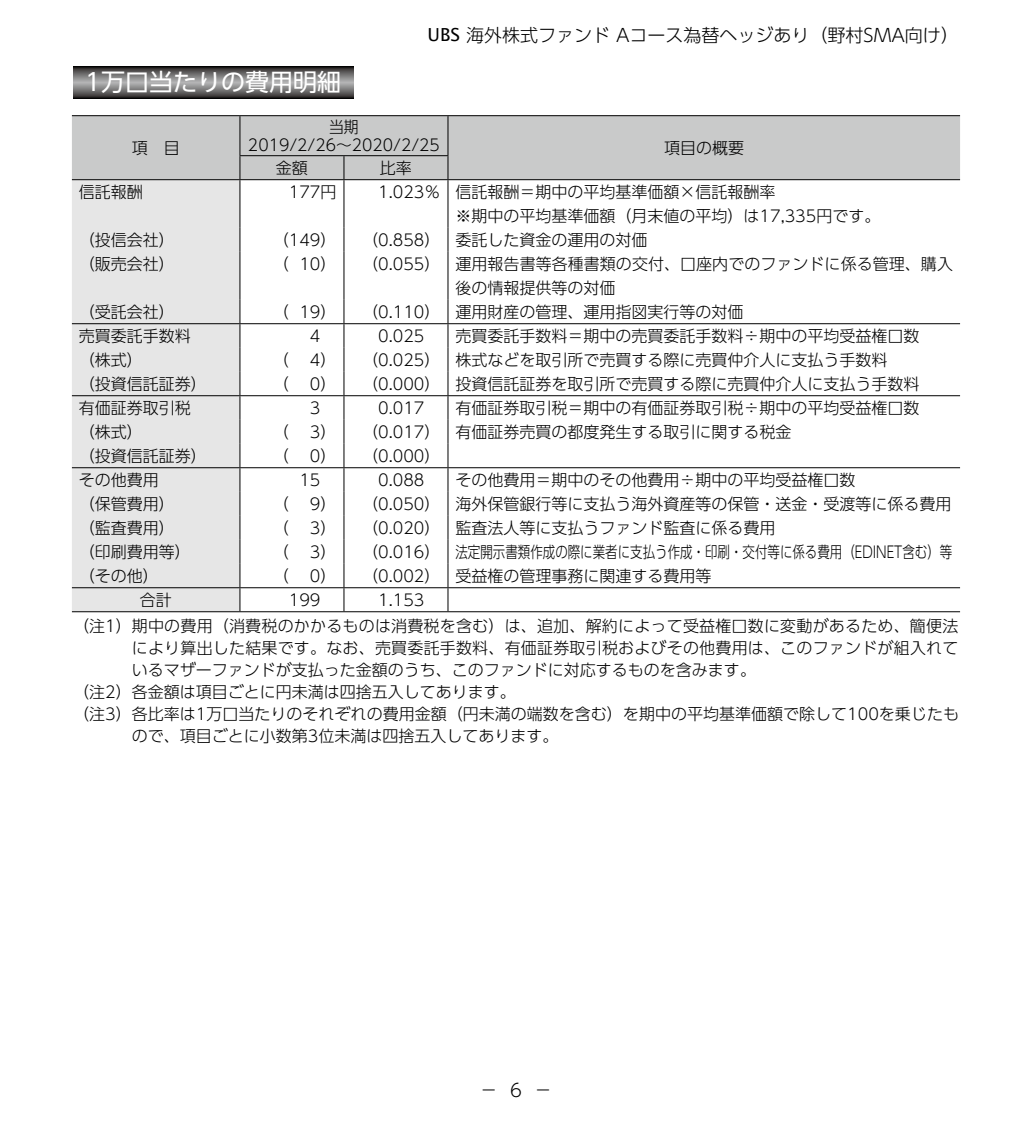
<style>
.page{position:relative;width:1032px;height:1134px;background:#fff}
.page>*{position:absolute;margin:0;border:0;box-sizing:border-box;transform-origin:0 0}
.t1{font:24px "UD Shin Go Pro";color:#fff}
.t2{font:300 18px "UD Shin Go Pro";color:#000}
.t3{font:300 16px/24px "UD Shin Go Pro";color:#000}
.t4{font:300 16px/18px "UD Shin Go Pro";color:#000;text-align:center;scale:.93 1}
.s1{font-family:"Lucida Sans Unicode";font-weight:400}
</style>
<div class="page">
<svg style="left:73px;top:66px;width:280px;height:32px;background:#6d6c6c"></svg>
<div style="left:72px;top:116px;width:888px;height:63px;background:#c9caca"></div>
<div style="left:72px;top:180px;width:167px;height:431px;background:#e6e6e6"></div>
<hr style="left:239px;top:116px;width:1px;height:39px;background:#000">
<hr style="left:447px;top:116px;width:1px;height:39px;background:#000">
<hr style="left:239px;top:155px;width:105px;height:1px;background:#000">
<svg style="left:239px;top:156px;width:1px;height:23px"></svg>
<hr style="left:344px;top:155px;width:104px;height:1px;background:#000">
<svg style="left:343px;top:156px;width:1px;height:23px"></svg>
<svg style="left:447px;top:156px;width:1px;height:23px"></svg>
<hr style="left:72px;top:179px;width:168px;height:1px;background:#000">
<hr style="left:240px;top:179px;width:104px;height:1px;background:#000">
<hr style="left:239px;top:180px;width:1px;height:48px;background:#000">
<hr style="left:344px;top:179px;width:104px;height:1px;background:#000">
<hr style="left:343px;top:180px;width:1px;height:48px;background:#000">
<hr style="left:448px;top:179px;width:512px;height:1px;background:#000">
<hr style="left:447px;top:180px;width:1px;height:48px;background:#000">
<svg style="left:239px;top:228px;width:1px;height:24px"></svg>
<svg style="left:343px;top:228px;width:1px;height:24px"></svg>
<svg style="left:447px;top:228px;width:1px;height:24px"></svg>
<hr style="left:239px;top:252px;width:1px;height:48px;background:#000">
<hr style="left:343px;top:252px;width:1px;height:48px;background:#000">
<hr style="left:447px;top:252px;width:1px;height:48px;background:#000">
<hr style="left:72px;top:323px;width:168px;height:1px;background:#000">
<hr style="left:240px;top:323px;width:104px;height:1px;background:#000">
<hr style="left:344px;top:323px;width:104px;height:1px;background:#000">
<hr style="left:448px;top:323px;width:512px;height:1px;background:#000">
<hr style="left:72px;top:395px;width:168px;height:1px;background:#000">
<hr style="left:240px;top:395px;width:104px;height:1px;background:#000">
<hr style="left:344px;top:395px;width:104px;height:1px;background:#000">
<hr style="left:448px;top:395px;width:512px;height:1px;background:#000">
<hr style="left:72px;top:467px;width:168px;height:1px;background:#000">
<hr style="left:240px;top:467px;width:104px;height:1px;background:#000">
<hr style="left:344px;top:467px;width:104px;height:1px;background:#000">
<hr style="left:448px;top:467px;width:512px;height:1px;background:#000">
<hr style="left:72px;top:587px;width:168px;height:1px;background:#000">
<hr style="left:240px;top:587px;width:104px;height:1px;background:#000">
<svg style="left:239px;top:300px;width:1px;height:311px"></svg>
<hr style="left:344px;top:587px;width:104px;height:1px;background:#000">
<svg style="left:343px;top:300px;width:1px;height:311px"></svg>
<hr style="left:448px;top:587px;width:512px;height:1px;background:#000">
<svg style="left:447px;top:300px;width:1px;height:311px"></svg>
<hr style="left:72px;top:115px;width:168px;height:1px;background:#000">
<hr style="left:240px;top:115px;width:104px;height:1px;background:#000">
<hr style="left:344px;top:115px;width:104px;height:1px;background:#000">
<hr style="left:448px;top:115px;width:512px;height:1px;background:#000">
<hr style="left:72px;top:611px;width:168px;height:1px;background:#000">
<hr style="left:240px;top:611px;width:104px;height:1px;background:#000">
<hr style="left:344px;top:611px;width:104px;height:1px;background:#000">
<hr style="left:448px;top:611px;width:512px;height:1px;background:#000">
<h1 class="t1" style="left:85px;top:63px;width:257px">1万口当たりの費用明細</h1>
<p class="t2" style="left:427px;top:20px;width:533px"><span class="s1">UBS</span> 海外株式ファンド Aコース為替ヘッジあり（野村SMA向け）</p>
<p class="t3" style="left:132px;top:135px;width:49px">項　目</p>
<p class="t4" style="left:248px;top:117px;width:208px">当期<br>2019/2/26～2020/2/25</p>
<p class="t3" style="left:276px;top:155px;width:33px">金額</p>
<p class="t3" style="left:380px;top:155px;width:33px">比率</p>
<p class="t3" style="left:664px;top:135px;width:81px">項目の概要</p>
<p class="t3" style="left:79px;top:179px;width:65px">信託報酬</p>
<p class="t3" style="left:289px;top:179px;width:49px">177円</p>
<p class="t3" style="left:455px;top:179px;width:426px;text-indent:-77px">1.023％ 信託報酬＝期中の平均基準価額×信託報酬率<br>※期中の平均基準価額（月末値の平均）は17,335円です。</p>
<p class="t3" style="left:79px;top:227px;width:97px">（投信会社）</p>
<p class="t3" style="left:273px;top:227px;width:65px">（149）</p>
<p class="t3" style="left:362px;top:227px;width:287px">（0.858） 委託した資金の運用の対価</p>
<p class="t3" style="left:79px;top:251px;width:97px">（販売会社）</p>
<p class="t3" style="left:273px;top:251px;width:65px">（ 10）</p>
<p class="t3" style="left:455px;top:251px;width:499px;text-indent:-93px">（0.055） 運用報告書等各種書類の交付、口座内でのファンドに係る管理、購入後の情報提供等の対価</p>
<p class="t3" style="left:79px;top:299px;width:97px">（受託会社）</p>
<p class="t3" style="left:273px;top:299px;width:65px">（ 19）</p>
<p class="t3" style="left:362px;top:299px;width:383px">（0.110） 運用財産の管理、運用指図実行等の対価</p>
<p class="t3" style="left:79px;top:323px;width:113px">売買委託手数料</p>
<p class="t3" style="left:310px;top:323px;width:12px">4</p>
<p class="t3" style="left:378px;top:323px;width:48px">0.025</p>
<p class="t3" style="left:455px;top:323px;width:465px">売買委託手数料＝期中の売買委託手数料÷期中の平均受益権口数</p>
<p class="t3" style="left:79px;top:347px;width:65px">（株式）</p>
<p class="t3" style="left:273px;top:347px;width:17px">（</p>
<p class="t3" style="left:310px;top:347px;width:28px">4）</p>
<p class="t3" style="left:362px;top:347px;width:527px">（0.025） 株式などを取引所で売買する際に売買仲介人に支払う手数料</p>
<p class="t3" style="left:79px;top:371px;width:129px">（投資信託証券）</p>
<p class="t3" style="left:273px;top:371px;width:17px">（</p>
<p class="t3" style="left:310px;top:371px;width:28px">0）</p>
<p class="t3" style="left:362px;top:371px;width:559px">（0.000） 投資信託証券を取引所で売買する際に売買仲介人に支払う手数料</p>
<p class="t3" style="left:79px;top:395px;width:113px">有価証券取引税</p>
<p class="t3" style="left:310px;top:395px;width:12px">3</p>
<p class="t3" style="left:378px;top:395px;width:48px">0.017</p>
<p class="t3" style="left:455px;top:395px;width:465px">有価証券取引税＝期中の有価証券取引税÷期中の平均受益権口数</p>
<p class="t3" style="left:79px;top:419px;width:65px">（株式）</p>
<p class="t3" style="left:273px;top:419px;width:17px">（</p>
<p class="t3" style="left:310px;top:419px;width:28px">3）</p>
<p class="t3" style="left:362px;top:419px;width:431px">（0.017） 有価証券売買の都度発生する取引に関する税金</p>
<p class="t3" style="left:79px;top:443px;width:129px">（投資信託証券）</p>
<p class="t3" style="left:273px;top:443px;width:17px">（</p>
<p class="t3" style="left:310px;top:443px;width:28px">0）</p>
<p class="t3" style="left:362px;top:443px;width:80px">（0.000）</p>
<p class="t3" style="left:79px;top:467px;width:81px">その他費用</p>
<p class="t3" style="left:299px;top:467px;width:23px">15</p>
<p class="t3" style="left:378px;top:467px;width:48px">0.088</p>
<p class="t3" style="left:455px;top:467px;width:401px">その他費用＝期中のその他費用÷期中の平均受益権口数</p>
<p class="t3" style="left:79px;top:491px;width:97px">（保管費用）</p>
<p class="t3" style="left:273px;top:491px;width:17px">（</p>
<p class="t3" style="left:310px;top:491px;width:28px">9）</p>
<p class="t3" style="left:362px;top:491px;width:591px">（0.050） 海外保管銀行等に支払う海外資産等の保管・送金・受渡等に係る費用</p>
<p class="t3" style="left:79px;top:515px;width:97px">（監査費用）</p>
<p class="t3" style="left:273px;top:515px;width:17px">（</p>
<p class="t3" style="left:310px;top:515px;width:28px">3）</p>
<p class="t3" style="left:362px;top:515px;width:415px">（0.020） 監査法人等に支払うファンド監査に係る費用</p>
<p class="t3" style="left:79px;top:539px;width:113px">（印刷費用等）</p>
<p class="t3" style="left:273px;top:539px;width:17px">（</p>
<p class="t3" style="left:310px;top:539px;width:28px">3）</p>
<p class="t3" style="left:362px;top:539px;width:592px">（0.016） 法定開示書類作成の際に業者に支払う作成・印刷・交付等に係る費用（EDINET含む）等</p>
<p class="t3" style="left:79px;top:563px;width:81px">（その他）</p>
<p class="t3" style="left:273px;top:563px;width:17px">（</p>
<p class="t3" style="left:310px;top:563px;width:28px">0）</p>
<p class="t3" style="left:362px;top:563px;width:351px">（0.002） 受益権の管理事務に関連する費用等</p>
<p class="t3" style="left:140px;top:587px;width:33px">合計</p>
<p class="t3" style="left:289px;top:587px;width:33px">199</p>
<p class="t3" style="left:73px;top:586px;width:886px;line-height:26.2px;text-indent:305px">1.153<br>（注1）期中の費用（消費税のかかるものは消費税を含む）は、追加、解約によって受益権口数に変動があるため、簡便法</p>
<p class="t3" style="left:132px;top:635px;width:828px">により算出した結果です。なお、売買委託手数料、有価証券取引税およびその他費用は、このファンドが組入れて</p>
<p class="t3" style="left:132px;top:657px;width:626px">いるマザーファンドが支払った金額のうち、このファンドに対応するものを含みます。</p>
<p class="t3" style="left:73px;top:679px;width:444px">（注2）各金額は項目ごとに円未満は四捨五入してあります。</p>
<p class="t3" style="left:73px;top:701px;width:887px">（注3）各比率は1万口当たりのそれぞれの費用金額（円未満の端数を含む）を期中の平均基準価額で除して100を乗じたも</p>
<p class="t3" style="left:132px;top:723px;width:428px">ので、項目ごとに小数第3位未満は四捨五入してあります。</p>
<p class="t2" style="left:510px;top:1076px;width:13px">6</p>
<p class="t2" style="left:480px;top:1076px;width:73px">－　　－</p>
</div>
